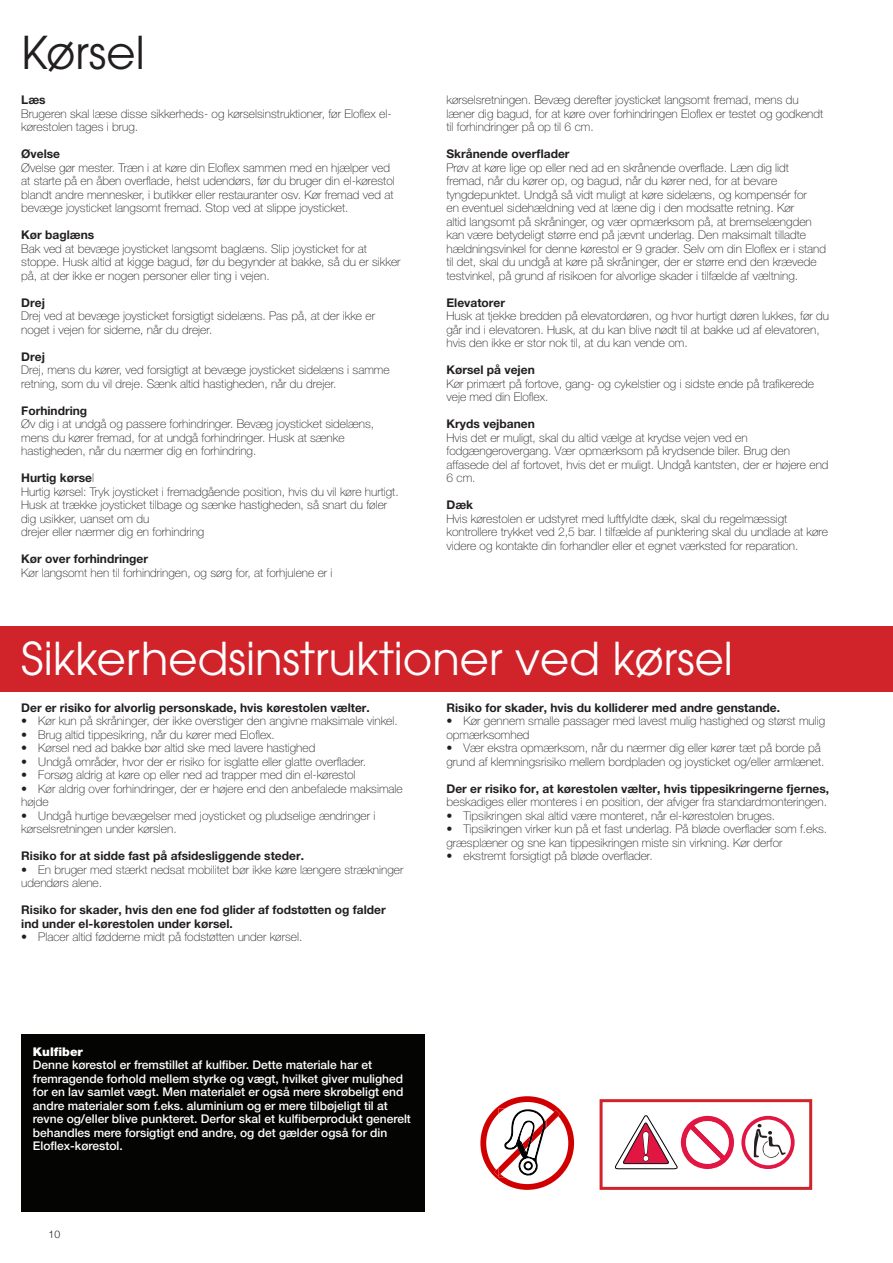
<style>
.page{position:relative;width:893px;height:1263px;background:#fff}
.page>*{position:absolute;margin:0;border:0;box-sizing:border-box;transform-origin:0 0}
.t1{font:45px "ITC Avant Garde Pro";color:#fff}
.t2{font:45px "ITC Avant Garde Pro";color:#231f20}
.Brödtext{font:100 12px/13.5px "Helvetica Neue LT Pro";color:#231f20}
.Brödtext-2{font:700 12px/13.5px "Helvetica Neue LT Pro";color:#231f20}
.Brödtext-3{font:500 12px/13.5px "Helvetica Neue LT Pro";color:#fff}
.Brödtext-4{font:900 12px "Helvetica Neue LT Pro";color:#fff}
.t3{font:300 10.5px "Helvetica Neue";color:#231f20}
.s1{font-weight:100}
.s2{font-weight:700}
</style>
<div class="page">
<div style="left:21px;top:1034px;width:404px;height:178px;background:#040503"></div>
<div style="left:0;top:626px;width:892px;height:66px;background:#d1232a"></div>
<div style="left:600px;top:1099px;width:212px;height:91px;border:3px solid #d1232a"></div>
<svg style="left:615px;top:1115px;width:119px;height:54px"></svg>
<svg style="left:741px;top:1116px;width:54px;height:53px"></svg>
<svg style="left:480px;top:1096px;width:94px;height:94px"></svg>
<p class="t2" style="left:21px;top:24px;width:125px">Kørsel</p>
<p class="Brödtext-2" style="left:21px;top:93px;width:26px">Læs</p>
<p class="Brödtext" style="left:21px;top:106px;width:372px">Brugeren skal læse disse sikkerheds- og kørselsinstruktioner, før Eloflex el&shy;kørestolen tages i brug.</p>
<p class="Brödtext-2" style="left:21px;top:147px;width:40px">Øvelse</p>
<p class="Brödtext" style="left:21px;top:160px;width:375px">Øvelse gør mester. Træn i at køre din Eloflex sammen med en hjælper ved at starte på en åben overflade, helst udendørs, før du bruger din el-kørestol blandt andre mennesker, i butikker eller restauranter osv. Kør fremad ved at bevæge joysticket langsomt fremad. Stop ved at slippe joysticket.</p>
<p class="Brödtext-2" style="left:21px;top:228px;width:75px">Kør baglæns</p>
<p class="Brödtext" style="left:21px;top:241px;width:381px">Bak ved at bevæge joysticket langsomt baglæns. Slip joysticket for at stoppe. Husk altid at kigge bagud, før du begynder at bakke, så du er sikker på, at der ikke er nogen personer eller ting i vejen.</p>
<p class="Brödtext-2" style="left:21px;top:295px;width:25px">Drej</p>
<p class="Brödtext" style="left:21px;top:309px;width:355px">Drej ved at bevæge joysticket forsigtigt sidelæns. Pas på, at der ikke er noget i vejen for siderne, når du drejer.</p>
<p class="Brödtext-2" style="left:21px;top:349px;width:25px">Drej</p>
<p class="Brödtext" style="left:21px;top:363px;width:370px">Drej, mens du kører, ved forsigtigt at bevæge joysticket sidelæns i samme retning, som du vil dreje. Sænk altid hastigheden, når du drejer.</p>
<p class="Brödtext-2" style="left:21px;top:403px;width:67px">Forhindring</p>
<p class="Brödtext" style="left:21px;top:417px;width:354px">Øv dig i at undgå og passere forhindringer. Bevæg joysticket sidelæns, mens du kører fremad, for at undgå forhindringer. Husk at sænke hastigheden, når du nærmer dig en forhindring.</p>
<p class="Brödtext-2" style="left:21px;top:471px;width:74px">Hurtig kørse<span class="s1">l</span></p>
<p class="Brödtext" style="left:21px;top:484px;width:379px">Hurtig kørsel: Tryk joysticket i fremadgående position, hvis du vil køre hurtigt.<br>Husk at trække joysticket tilbage og sænke hastigheden, så snart du føler dig usikker, uanset om du</p>
<p class="Brödtext" style="left:21px;top:525px;width:185px">drejer eller nærmer dig en forhindring</p>
<p class="Brödtext-2" style="left:21px;top:552px;width:128px">Kør over forhindringer</p>
<p class="Brödtext" style="left:21px;top:565px;width:313px">Kør langsomt hen til forhindringen, og sørg for, at forhjulene er i</p>
<p class="Brödtext" style="left:446px;top:93px;width:378px">kørselsretningen. Bevæg derefter joysticket langsomt fremad, mens du læner dig bagud, for at køre over forhindringen Eloflex er testet og godkendt til forhindringer på op til 6 cm.</p>
<p class="Brödtext-2" style="left:446px;top:147px;width:125px">Skrånende overflader</p>
<p class="Brödtext" style="left:446px;top:160px;width:381px">Prøv at køre lige op eller ned ad en skrånende overflade. Læn dig lidt fremad, når du kører op, og bagud, når du kører ned, for at bevare tyngdepunktet. Undgå så vidt muligt at køre sidelæns, og kompensér for<br>en eventuel sidehældning ved at læne dig i den modsatte retning. Kør<br>altid langsomt på skråninger, og vær opmærksom på, at bremselængden kan være betydeligt større end på jævnt underlag. Den maksimalt tilladte hældningsvinkel for denne kørestol er 9 grader. Selv om din Eloflex er i stand til det, skal du undgå at køre på skråninger, der er større end den krævede testvinkel, på grund af risikoen for alvorlige skader i tilfælde af væltning.</p>
<p class="Brödtext-2" style="left:446px;top:295px;width:60px">Elevatorer</p>
<p class="Brödtext" style="left:446px;top:309px;width:384px">Husk at tjekke bredden på elevatordøren, og hvor hurtigt døren lukkes, før du går ind i elevatoren. Husk, at du kan blive nødt til at bakke ud af elevatoren, hvis den ikke er stor nok til, at du kan vende om.</p>
<p class="Brödtext-2" style="left:446px;top:363px;width:90px">Kørsel på vejen</p>
<p class="Brödtext" style="left:446px;top:376px;width:369px">Kør primært på fortove, gang- og cykelstier og i sidste ende på trafikerede veje med din Eloflex.</p>
<p class="Brödtext-2" style="left:446px;top:417px;width:90px">Kryds vejbanen</p>
<p class="Brödtext" style="left:446px;top:430px;width:384px">Hvis det er muligt, skal du altid vælge at krydse vejen ved en fodgængerovergang. Vær opmærksom på krydsende biler. Brug den affasede del af fortovet, hvis det er muligt. Undgå kantsten, der er højere end 6 cm.</p>
<p class="Brödtext-2" style="left:446px;top:498px;width:28px">Dæk</p>
<p class="Brödtext" style="left:446px;top:511px;width:383px">Hvis kørestolen er udstyret med luftfyldte dæk, skal du regelmæssigt kontrollere trykket ved 2,5 bar. I tilfælde af punktering skal du undlade at køre videre og kontakte din forhandler eller et egnet værksted for reparation.</p>
<p class="t1" style="left:21px;top:630px;width:713px">Sikkerhedsinstruktioner ved kørsel</p>
<p class="Brödtext-2" style="left:21px;top:701px;width:350px">Der er risiko for alvorlig personskade, hvis kørestolen vælter.</p>
<p class="Brödtext" style="left:21px;top:714px;width:378px">• Kør kun på skråninger, der ikke overstiger den angivne maksimale vinkel.</p>
<p class="Brödtext" style="left:21px;top:728px;width:255px">• Brug altid tippesikring, når du kører med Eloflex.</p>
<p class="Brödtext" style="left:21px;top:741px;width:296px">• Kørsel ned ad bakke bør altid ske med lavere hastighed</p>
<p class="Brödtext" style="left:21px;top:755px;width:346px">• Undgå områder, hvor der er risiko for isglatte eller glatte overflader.</p>
<p class="Brödtext" style="left:21px;top:768px;width:336px">• Forsøg aldrig at køre op eller ned ad trapper med din el-kørestol</p>
<p class="Brödtext" style="left:21px;top:782px;width:383px">• Kør aldrig over forhindringer, der er højere end den anbefalede maksimale højde</p>
<p class="Brödtext" style="left:21px;top:809px;width:356px">• Undgå hurtige bevægelser med joysticket og pludselige ændringer i kørselsretningen under kørslen.</p>
<p class="Brödtext-2" style="left:21px;top:849px;width:284px">Risiko for at sidde fast på afsidesliggende steder.</p>
<p class="Brödtext" style="left:21px;top:863px;width:384px">• En bruger med stærkt nedsat mobilitet bør ikke køre længere strækninger udendørs alene.</p>
<p class="Brödtext-2" style="left:21px;top:903px;width:366px">Risiko for skader, hvis den ene fod glider af fodstøtten og falder ind under el-kørestolen under kørsel.</p>
<p class="Brödtext" style="left:21px;top:930px;width:283px">• Placer altid fødderne midt på fodstøtten under kørsel.</p>
<p class="Brödtext-2" style="left:446px;top:701px;width:335px">Risiko for skader, hvis du kolliderer med andre genstande.</p>
<p class="Brödtext" style="left:446px;top:714px;width:380px">• Kør gennem smalle passager med lavest mulig hastighed og størst mulig opmærksomhed</p>
<p class="Brödtext" style="left:446px;top:741px;width:380px">• Vær ekstra opmærksom, når du nærmer dig eller kører tæt på borde på grund af klemningsrisiko mellem bordpladen og joysticket og/eller armlænet.</p>
<p class="Brödtext" style="left:446px;top:782px;width:384px"><span class="s2">Der er risiko for, at kørestolen vælter, hvis tippesikringerne fjernes, </span>beskadiges eller monteres i en position, der afviger fra standardmonteringen.</p>
<p class="Brödtext" style="left:446px;top:809px;width:330px">• Tipsikringen skal altid være monteret, når el-kørestolen bruges.</p>
<p class="Brödtext" style="left:446px;top:822px;width:382px">• Tipsikringen virker kun på et fast underlag. På bløde overflader som f.eks. græsplæner og sne kan tippesikringen miste sin virkning. Kør derfor</p>
<p class="Brödtext" style="left:446px;top:849px;width:208px">• ekstremt forsigtigt på bløde overflader.</p>
<p class="Brödtext-4" style="left:33px;top:1044px;width:52px">Kulfiber</p>
<p class="Brödtext-3" style="left:33px;top:1058px;width:379px">Denne kørestol er fremstillet af kulfiber. Dette materiale har et fremragende forhold mellem styrke og vægt, hvilket giver mulighed for en lav samlet vægt. Men materialet er også mere skrøbeligt end andre materialer som f.eks. aluminium og er mere tilbøjeligt til at revne og/eller blive punkteret. Derfor skal et kulfiberprodukt generelt behandles mere forsigtigt end andre, og det gælder også for din Eloflex-kørestol.</p>
<p class="t3" style="left:49px;top:1226px;width:13px">10</p>
</div>
